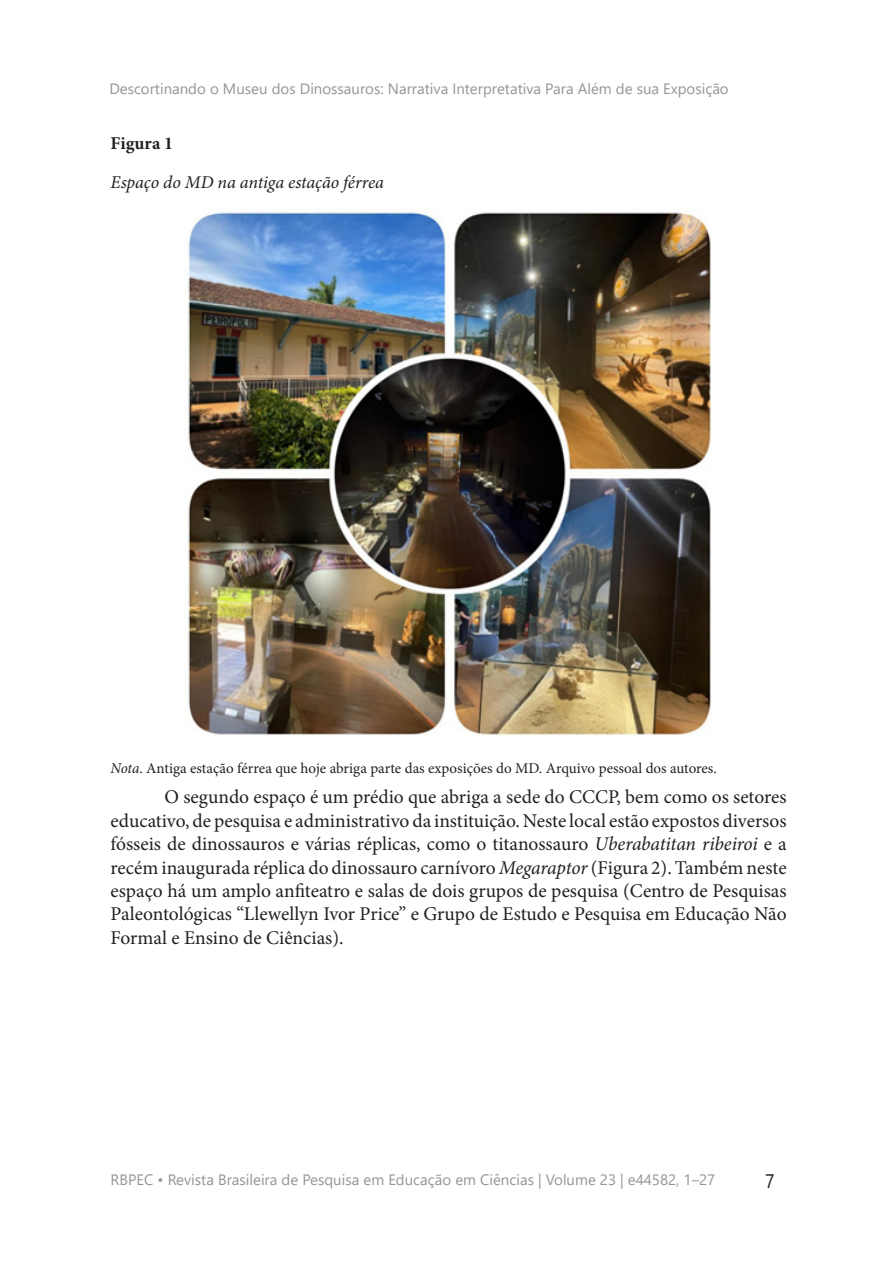
<style>
.page{position:relative;width:893px;height:1263px;background:#fff}
.page>*{position:absolute;margin:0;border:0;box-sizing:border-box;transform-origin:0 0}
.t1{font:19.5px/23.4px "Minion Pro";color:#231f20;text-align:justify}
.t2{font:19.5px "Segoe UI";color:#231f20;scale:.9 1}
.Título_tabelas_e_quadros{font:italic 18px "Minion Pro";letter-spacing:-.005em;color:#231f20}
.Número_de_tabelas_e_quadros{font:700 18px "Minion Pro";color:#231f20}
.t3{font:15px "Segoe UI";color:#939598}
.Fonte_-_abaixo_de_tabelas_e_quadros{font:15px "Minion Pro";color:#231f20}
.s1{font-style:italic}
</style>
<div class="page">
<img style="left:188px;top:212px;width:524px;height:524px">
<p class="t3" style="left:109px;top:74px;width:621px">Descortinando o Museu dos Dinossauros: Narrativa Interpretativa Para Além de sua Exposição</p>
<p class="Número_de_tabelas_e_quadros" style="left:111px;top:131px;width:64px">Figura 1</p>
<p class="Título_tabelas_e_quadros" style="left:111px;top:170px;width:275px">Espaço do MD na antiga estação férrea</p>
<p class="Fonte_-_abaixo_de_tabelas_e_quadros" style="left:111px;top:758px;width:608px"><span class="s1">Nota</span>. Antiga estação férrea que hoje abriga parte das exposições do MD. Arquivo pessoal dos autores.</p>
<p class="t1" style="left:111px;top:786px;width:678px;text-indent:54px">O segundo espaço é um prédio que abriga a sede do CCCP, bem como os setores educativo, de pesquisa e administrativo da instituição. Neste local estão expostos diversos fósseis de dinossauros e várias réplicas, como o titanossauro <span class="s1">Uberabatitan ribeiroi</span> e a recém inaugurada réplica do dinossauro carnívoro <span class="s1">Megaraptor</span> (Figura 2). Também neste espaço há um amplo anfiteatro e salas de dois grupos de pesquisa (Centro de Pesquisas Paleontológicas “Llewellyn Ivor Price” e Grupo de Estudo e Pesquisa em Educação Não Formal e Ensino de Ciências).</p>
<p class="t3" style="left:111px;top:1165px;width:606px">RBPEC • Revista Brasileira de Pesquisa em Educação em Ciências | Volume 23 | e44582, 1–27</p>
<p class="t2" style="left:765px;top:1162px;width:12px">7</p>
</div>
